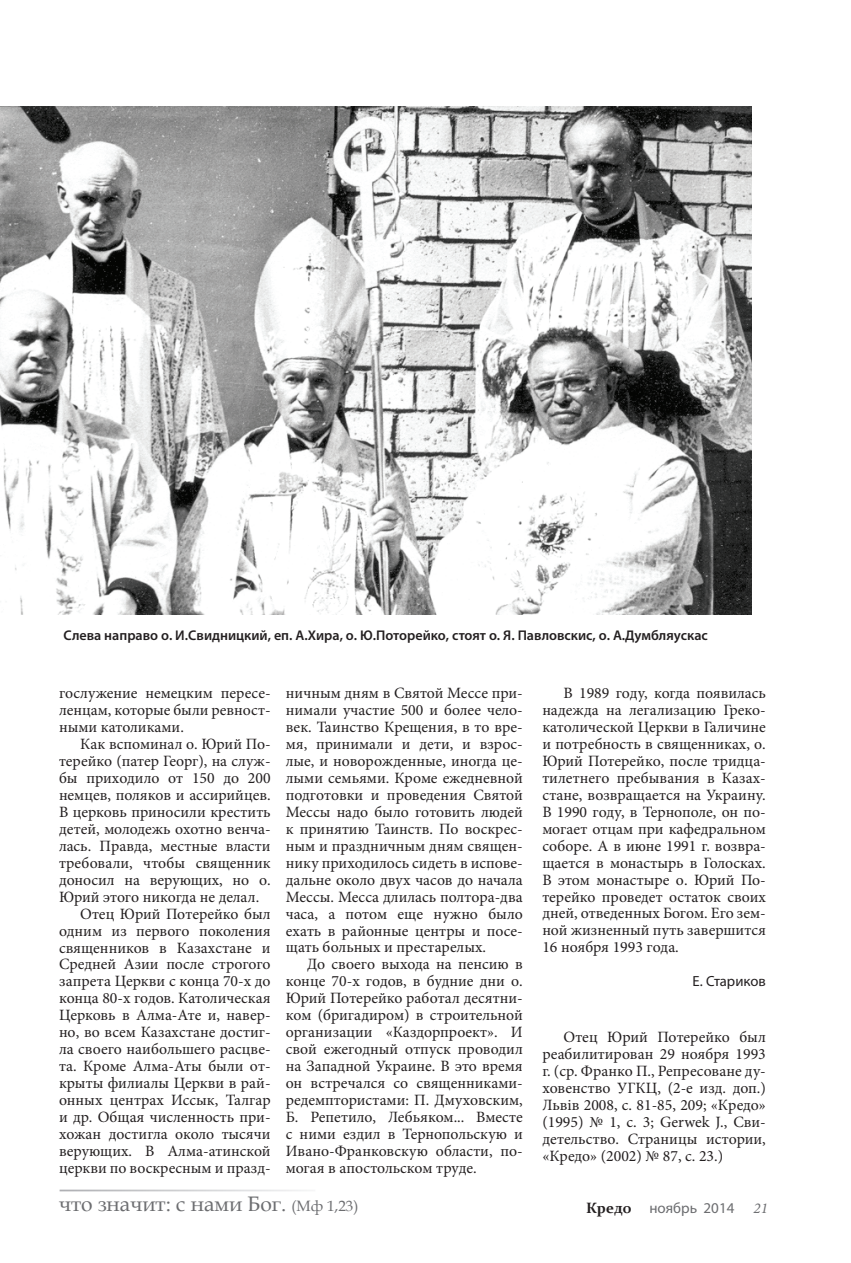
<style>
.page{position:relative;width:851px;height:1263px;background:#fff}
.page>*{position:absolute;margin:0;border:0;box-sizing:border-box;transform-origin:0 0}
.t1{font:21px "Book Antiqua";color:#6c6d70}
.t2{font:15.75px/17px "Minion Pro";color:#231f20;text-align:justify}
.t3{font:15px "Myriad Pro";color:#6c6d70}
.t4{font:italic 15px "Minion Pro";color:#6c6d70}
.t5{font:14.7px "Myriad Pro";color:#231f20}
.t6{font:600 14.1px "Myriad Pro";color:#231f20}
.s1{font-size:15px}
.s2{font-family:"Constantia";font-weight:700;color:#231f20}
</style>
<div class="page">
<img style="left:0;top:106px;width:751px;height:509px">
<p class="t6" style="left:63px;top:627px;width:645px">Слева направо о. И.Свидницкий, еп. А.Хира, о. Ю.Поторейко, стоят о. Я. Павловскис, о. А.Думбляускас</p>
<p class="t2" style="left:59px;top:685px;width:213px">гослужение немецким пересе&shy;ленцам, которые были ревност&shy;ными католиками.</p>
<p class="t2" style="left:80px;top:736px;width:192px">Как вспоминал о. Юрий По-</p>
<p class="t2" style="left:59px;top:753px;width:213px">терейко (патер Георг), на служ-</p>
<p class="t2" style="left:59px;top:770px;width:213px">бы приходило от 150 до 200</p>
<p class="t2" style="left:59px;top:786px;width:213px">немцев, поляков и ассирийцев.</p>
<p class="t2" style="left:59px;top:803px;width:213px">В церковь приносили крестить</p>
<p class="t2" style="left:59px;top:820px;width:213px">детей, молодежь охотно венча-</p>
<p class="t2" style="left:59px;top:837px;width:213px">лась. Правда, местные власти</p>
<p class="t2" style="left:59px;top:854px;width:213px">требовали, чтобы священник</p>
<p class="t2" style="left:59px;top:871px;width:213px">доносил на верующих, но о.</p>
<p class="t2" style="left:59px;top:888px;width:202px">Юрий этого никогда не делал.</p>
<p class="t2" style="left:80px;top:905px;width:192px">Отец Юрий Потерейко был</p>
<p class="t2" style="left:59px;top:922px;width:213px">одним из первого поколения</p>
<p class="t2" style="left:59px;top:939px;width:213px">священников в Казахстане и</p>
<p class="t2" style="left:59px;top:956px;width:213px">Средней Азии после строгого</p>
<p class="t2" style="left:59px;top:973px;width:213px">запрета Церкви с конца 70-х до</p>
<p class="t2" style="left:59px;top:990px;width:213px">конца 80-х годов. Католическая</p>
<p class="t2" style="left:59px;top:1007px;width:213px">Церковь в Алма-Ате и, навер-</p>
<p class="t2" style="left:59px;top:1024px;width:213px">но, во всем Казахстане достиг-</p>
<p class="t2" style="left:59px;top:1041px;width:213px">ла своего наибольшего расцве-</p>
<p class="t2" style="left:59px;top:1058px;width:213px">та. Кроме Алма-Аты были от-</p>
<p class="t2" style="left:59px;top:1075px;width:213px">крыты филиалы Церкви в рай-</p>
<p class="t2" style="left:59px;top:1092px;width:213px">онных центрах Иссык, Талгар</p>
<p class="t2" style="left:59px;top:1108px;width:213px">и др. Общая численность при-</p>
<p class="t2" style="left:59px;top:1125px;width:213px">хожан достигла около тысячи</p>
<p class="t2" style="left:59px;top:1142px;width:213px">верующих. В Алма-атинской</p>
<p class="t2" style="left:59px;top:1159px;width:213px">церкви по воскресным и празд-</p>
<p class="t2" style="left:286px;top:685px;width:238px">ничным дням в Святой Мессе при&shy;нимали участие 500 и более чело&shy;век. Таинство Крещения, в то вре&shy;мя, принимали и дети, и взрос&shy;лые, и новорожденные, иногда це&shy;лыми семьями. Кроме ежедневной подготовки и проведения Святой Мессы надо было готовить людей к принятию Таинств. По воскрес&shy;ным и праздничным дням священ&shy;нику приходилось сидеть в испове&shy;дальне около двух часов до начала Мессы. Месса длилась полтора-два часа, а потом еще нужно было ехать в районные центры и посе&shy;щать больных и престарелых.</p>
<p class="t2" style="left:286px;top:956px;width:238px;text-indent:21px">До своего выхода на пенсию в конце 70-х годов, в будние дни о.<br>Юрий Потерейко работал десятни&shy;ком (бригадиром) в строительной организации «Каздорпроект». И свой ежегодный отпуск проводил на Западной Украине. В это время он встречался со священниками&shy;редемптористами: П. Дмуховским, Б. Репетило, Лебьяком... Вместе с ними ездил в Тернопольскую и Ивано-Франковскую области, по&shy;могая в апостольском труде.</p>
<p class="t2" style="left:542px;top:685px;width:225px;text-indent:21px">В 1989 году, когда появилась надежда на легализацию Греко&shy;католической Церкви в Галичине и потребность в священниках, о.<br>Юрий Потерейко, после тридца&shy;тилетнего пребывания в Казах&shy;стане, возвращается на Украину.<br>В 1990 году, в Тернополе, он по&shy;могает отцам при кафедральном соборе. А в июне 1991 г. возвра&shy;щается в монастырь в Голосках.<br>В этом монастыре о. Юрий По&shy;терейко проведет остаток своих дней, отведенных Богом. Его зем&shy;ной жизненный путь завершится 16 ноября 1993 года.</p>
<p class="t5" style="left:692px;top:972px;width:75px">Е. Стариков</p>
<p class="t2" style="left:542px;top:1028px;width:225px;text-indent:21px">Отец Юрий Потерейко был реабилитирован 29 ноября 1993 г. (ср. Франко П., Репресоване ду&shy;ховенство УГКЦ, (2-е изд. доп.)<br>Львів 2008, с. 81-85, 209; «Кредо» (1995) № 1, с. 3; Gerwek J., Сви&shy;детельство. Страницы истории, «Кредо» (2002) № 87, с. 23.)</p>
<h1 class="t1" style="left:59px;top:1189px;width:300px">что значит: с нами Бог. <span class="s1">(Мф 1,23)</span></h1>
<p class="t3" style="left:586px;top:1199px;width:150px"><span class="s2">Кредо</span> ноябрь 2014</p>
<p class="t4" style="left:753px;top:1198px;width:16px">21</p>
</div>
